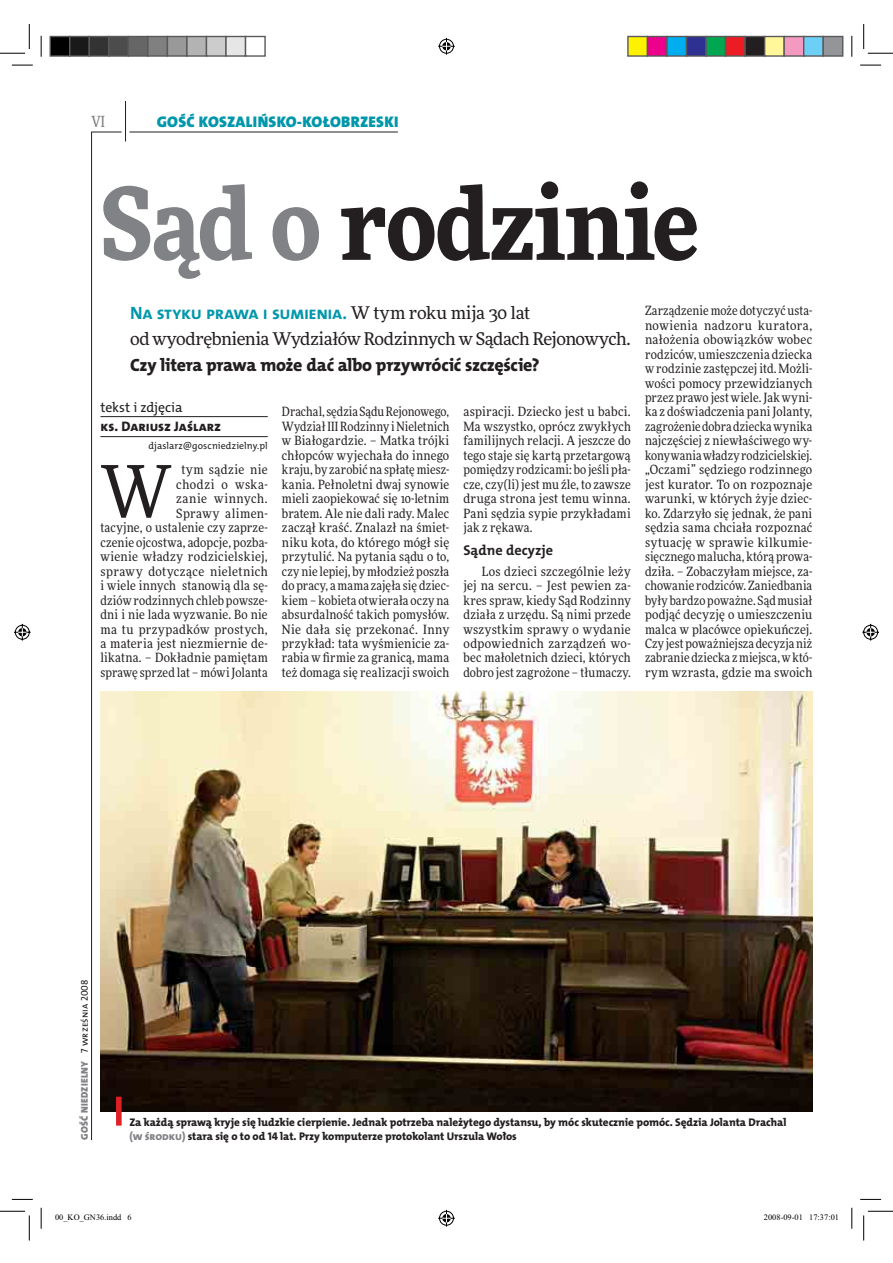
<style>
.page{position:relative;width:893px;height:1263px;background:#fff}
.page>*{position:absolute;margin:0;border:0;box-sizing:border-box;transform-origin:0 0}
.t1{font:900 100.35px "Freeday Narrow";letter-spacing:-.015em;color:#231f20}
.t2{font:72.6px "Freeday Narrow News";color:#231f20}
.t3{font:17.85px "The Mix HP8 Ex Bld";letter-spacing:-.015em;color:#231f20}
.t4{font:17.85px "The Mix HP7 Bld";letter-spacing:-.025em;color:#0097ab}
.t5{font:17.55px "Freeday News";letter-spacing:-.025em;color:#231f20}
.t6{font:15.45px "The Mix HP9 Blk";letter-spacing:.02em;color:#0097ab}
.t7{font:500 15.3px "Freeday Narrow";color:#808285;scale:.9 1}
.t8{font:14.25px "The Mix HP7 Bld";color:#231f20}
.t9{font:13.8px "The Mix HP8 Ex Bld";color:#231f20}
.t10{font:13.8px "The Mix HP5 Plain";letter-spacing:-.01em;color:#231f20}
.t11{font:12.75px/14.4px "Freeday Narrow News";letter-spacing:.02em;color:#231f20;text-align:justify}
.t12{font:11.1px/14.5px "The Mix HP8 Ex Bld";letter-spacing:-.005em;color:#231f20}
.t13{font:9.75px "The Mix HP9 Blk";letter-spacing:.025em;color:#808285}
.t14{font:9.75px "The Mix HP5 Plain";letter-spacing:.01em;color:#231f20}
.t15{font:8.4px "Times New Roman";color:#000}
.s1{color:#808285}
.s2{font-family:"Freeday News";font-size:17.55px;color:#231f20}
.s3{font-family:"The Mix HP5 Plain";color:#231f20}
</style>
<div class="page">
<hr style="left:91px;top:132px;width:1px;height:1008px;background:#231f20">
<hr style="left:125px;top:101px;width:1px;height:40px;background:#231f20">
<hr style="left:92px;top:132px;width:30px;height:1px;background:#231f20">
<hr style="left:129px;top:132px;width:269px;height:1px;background:#231f20">
<img style="left:100px;top:691px;width:712px;height:420px">
<hr style="left:100px;top:416px;width:168px;height:1px;background:#231f20">
<hr style="left:100px;top:436px;width:168px;height:1px;background:#231f20">
<div style="left:116px;top:1097px;width:6px;height:29px;background:#df1f26"></div>
<svg style="left:12px;top:65px;width:21px;height:1px"></svg>
<svg style="left:860px;top:65px;width:21px;height:1px"></svg>
<svg style="left:12px;top:1199px;width:21px;height:1px"></svg>
<svg style="left:860px;top:1199px;width:21px;height:1px"></svg>
<svg style="left:41px;top:36px;width:1px;height:21px"></svg>
<svg style="left:41px;top:1208px;width:1px;height:21px"></svg>
<svg style="left:851px;top:36px;width:1px;height:21px"></svg>
<svg style="left:851px;top:1208px;width:1px;height:21px"></svg>
<svg style="left:0;top:24px;width:30px;height:30px"></svg>
<svg style="left:0;top:1211px;width:30px;height:30px"></svg>
<svg style="left:863px;top:24px;width:29px;height:30px"></svg>
<svg style="left:863px;top:1211px;width:29px;height:30px"></svg>
<svg style="left:438px;top:37px;width:17px;height:18px"></svg>
<svg style="left:438px;top:1209px;width:17px;height:18px"></svg>
<svg style="left:14px;top:623px;width:17px;height:18px"></svg>
<svg style="left:862px;top:623px;width:17px;height:18px"></svg>
<div style="left:50px;top:37px;width:20px;height:19px;background:#000"></div>
<div style="left:50px;top:36px;width:20px;height:21px;border:1px solid #595959"></div>
<div style="left:70px;top:37px;width:19px;height:19px;background:#191919"></div>
<div style="left:69px;top:36px;width:21px;height:21px;border:1px solid #595959"></div>
<div style="left:89px;top:37px;width:20px;height:19px;background:#333"></div>
<div style="left:89px;top:36px;width:20px;height:21px;border:1px solid #595959"></div>
<div style="left:109px;top:37px;width:19px;height:19px;background:#4c4c4c"></div>
<div style="left:108px;top:36px;width:21px;height:21px;border:1px solid #595959"></div>
<div style="left:128px;top:37px;width:20px;height:19px;background:#666"></div>
<div style="left:128px;top:36px;width:20px;height:21px;border:1px solid #595959"></div>
<div style="left:148px;top:37px;width:19px;height:19px;background:#808080"></div>
<div style="left:147px;top:36px;width:21px;height:21px;border:1px solid #595959"></div>
<div style="left:167px;top:37px;width:20px;height:19px;background:#999"></div>
<div style="left:167px;top:36px;width:21px;height:21px;border:1px solid #595959"></div>
<div style="left:187px;top:37px;width:19px;height:19px;background:#b3b3b3"></div>
<div style="left:186px;top:36px;width:21px;height:21px;border:1px solid #595959"></div>
<div style="left:206px;top:37px;width:20px;height:19px;background:#ccc"></div>
<div style="left:206px;top:36px;width:21px;height:21px;border:1px solid #595959"></div>
<div style="left:226px;top:37px;width:19px;height:19px;background:#e6e6e6"></div>
<div style="left:225px;top:36px;width:21px;height:21px;border:1px solid #595959"></div>
<div style="left:245px;top:36px;width:21px;height:21px;border:1px solid #595959"></div>
<div style="left:628px;top:37px;width:19px;height:19px;background:#fff200"></div>
<div style="left:627px;top:36px;width:21px;height:21px;border:1px solid #595959"></div>
<div style="left:647px;top:37px;width:20px;height:19px;background:#ec008c"></div>
<div style="left:646px;top:36px;width:21px;height:21px;border:1px solid #595959"></div>
<div style="left:667px;top:37px;width:19px;height:19px;background:#00aeef"></div>
<div style="left:666px;top:36px;width:21px;height:21px;border:1px solid #595959"></div>
<div style="left:686px;top:37px;width:20px;height:19px;background:#2e3092"></div>
<div style="left:685px;top:36px;width:21px;height:21px;border:1px solid #595959"></div>
<div style="left:706px;top:37px;width:19px;height:19px;background:#00a650"></div>
<div style="left:705px;top:36px;width:21px;height:21px;border:1px solid #595959"></div>
<div style="left:725px;top:37px;width:20px;height:19px;background:#ed1c24"></div>
<div style="left:724px;top:36px;width:21px;height:21px;border:1px solid #595959"></div>
<div style="left:745px;top:37px;width:19px;height:19px;background:#231f20"></div>
<div style="left:744px;top:36px;width:21px;height:21px;border:1px solid #595959"></div>
<div style="left:764px;top:37px;width:20px;height:19px;background:#fff799"></div>
<div style="left:764px;top:36px;width:20px;height:21px;border:1px solid #595959"></div>
<div style="left:784px;top:37px;width:19px;height:19px;background:#f49ac1"></div>
<div style="left:783px;top:36px;width:21px;height:21px;border:1px solid #595959"></div>
<div style="left:803px;top:37px;width:20px;height:19px;background:#6dcff6"></div>
<div style="left:803px;top:36px;width:20px;height:21px;border:1px solid #595959"></div>
<div style="left:823px;top:37px;width:19px;height:19px;background:#939598"></div>
<div style="left:822px;top:36px;width:21px;height:21px;border:1px solid #595959"></div>
<p class="t7" style="left:92px;top:115px;width:16px">VI</p>
<p class="t6" style="left:157px;top:113px;width:243px">GOŚĆ KOSZALIŃSKO-KOŁOBRZESKI</p>
<h1 class="t1" style="left:100px;top:167px;width:600px"><span class="s1">Sąd o</span> rodzinie</h1>
<h3 class="t4" style="left:130px;top:302px;width:401px">NA STYKU PRAWA I SUMIENIA. <span class="s2">W tym roku mĳa 30 lat</span></h3>
<h3 class="t5" style="left:130px;top:331px;width:502px">od wyodrębnienia Wydziałów Rodzinnych w Sądach Rejonowych.</h3>
<h3 class="t3" style="left:130px;top:358px;width:411px">Czy litera prawa może dać albo przywrócić szczęście?</h3>
<p class="t10" style="left:100px;top:402px;width:83px">tekst i zdjęcia</p>
<p class="t9" style="left:100px;top:421px;width:122px">KS. DARIUSZ JAŚLARZ</p>
<p class="t14" style="left:149px;top:442px;width:121px">djaslarz@goscniedzielny.pl</p>
<p class="t11" style="left:645px;top:304px;width:169px">Zarządzenie może dotyczyć usta&shy;nowienia nadzoru kuratora, nałożenia obowiązków wobec rodziców, umieszczenia dziecka w rodzinie zastępczej itd. Możli&shy;wości pomocy przewidzianych przez prawo jest wiele. Jak wyni&shy;ka z doświadczenia pani Jolanty, zagrożenie dobra dziecka wynika najczęściej z niewłaściwego wy&shy;konywania władzy rodzicielskiej. „Oczami” sędziego rodzinnego jest kurator. To on rozpoznaje warunki, w których żyje dziec&shy;ko. Zdarzyło się jednak, że pani sędzia sama chciała rozpoznać sytuację w sprawie kilkumie&shy;sięcznego malucha, którą prowa&shy;dziła. – Zobaczyłam miejsce, za&shy;chowanie rodziców. Zaniedbania były bardzo poważne. Sąd musiał podjąć decyzję o umieszczeniu malca w placówce opiekuńczej.<br>Czy jest poważniejsza decyzja niż zabranie dziecka z miejsca, w któ&shy;rym wzrasta, gdzie ma swoich</p>
<p class="t11" style="left:282px;top:406px;width:169px">Drachal, sędzia Sądu Rejonowego, Wydział III Rodzinny i Nieletnich w Białogardzie. – Matka trójki chłopców wyjechała do innego kraju, by zarobić na spłatę miesz&shy;kania. Pełnoletni dwaj synowie mieli zaopiekować się 10-letnim bratem. Ale nie dali rady. Malec zaczął kraść. Znalazł na śmiet&shy;niku kota, do którego mógł się przytulić. Na pytania sądu o to, czy nie lepiej, by młodzież poszła do pracy, a mama zajęła się dziec&shy;kiem – kobieta otwierała oczy na absurdalność takich pomysłów.<br>Nie dała się przekonać. Inny przykład: tata wyśmienicie za&shy;rabia w firmie za granicą, mama też domaga się realizacji swoich</p>
<p class="t11" style="left:463px;top:406px;width:169px">aspiracji. Dziecko jest u babci.<br>Ma wszystko, oprócz zwykłych familĳnych relacji. A jeszcze do tego staje się kartą przetargową pomiędzy rodzicami: bo jeśli pła&shy;cze, czy(li) jest mu źle, to zawsze druga strona jest temu winna.<br>Pani sędzia sypie przykładami jak z rękawa.</p>
<p class="t11" style="left:100px;top:463px;width:169px;text-align:right">tym sądzie nie<br>chodzi o wska-<br>zanie winnych.<br>Sprawy alimen-<br>tacyjne, o ustalenie czy zaprze&shy;czenie ojcostwa, adopcje, pozba&shy;wienie władzy rodzicielskiej, sprawy dotyczące nieletnich i wiele innych stanowią dla sę&shy;dziów rodzinnych chleb powsze&shy;dni i nie lada wyzwanie. Bo nie ma tu przypadków prostych, a materia jest niezmiernie de&shy;likatna. – Dokładnie pamiętam sprawę sprzed lat – mówi Jolanta</p>
<h2 class="t2" style="left:100px;top:462px;width:73px">W</h2>
<p class="t8" style="left:463px;top:541px;width:91px">Sądne decyzje</p>
<p class="t11" style="left:463px;top:565px;width:169px;text-indent:18px">Los dzieci szczególnie leży jej na sercu. – Jest pewien za&shy;kres spraw, kiedy Sąd Rodzinny działa z urzędu. Są nimi przede wszystkim sprawy o wydanie odpowiednich zarządzeń wo&shy;bec małoletnich dzieci, których dobro jest zagrożone – tłumaczy.</p>
<p class="t13" style="left:79px;top:1140px;width:162px;rotate:-90deg">GOŚĆ NIEDZIELNY <span class="s3">7 WRZEŚNIA 2008</span></p>
<p class="t12" style="left:129px;top:1116px;width:658px">Za każdą sprawą kryje się ludzkie cierpienie. Jednak potrzeba należytego dystansu, by móc skutecznie pomóc. Sędzia Jolanta Drachal <span class="s1">(W ŚRODKU)</span> stara się o to od 14 lat. Przy komputerze protokolant Urszula Wołos</p>
<p class="t15" style="left:55px;top:1213px;width:78px">00_KO_GN36.indd 6</p>
<p class="t15" style="left:764px;top:1213px;width:77px">2008-09-01 17:37:01</p>
</div>
